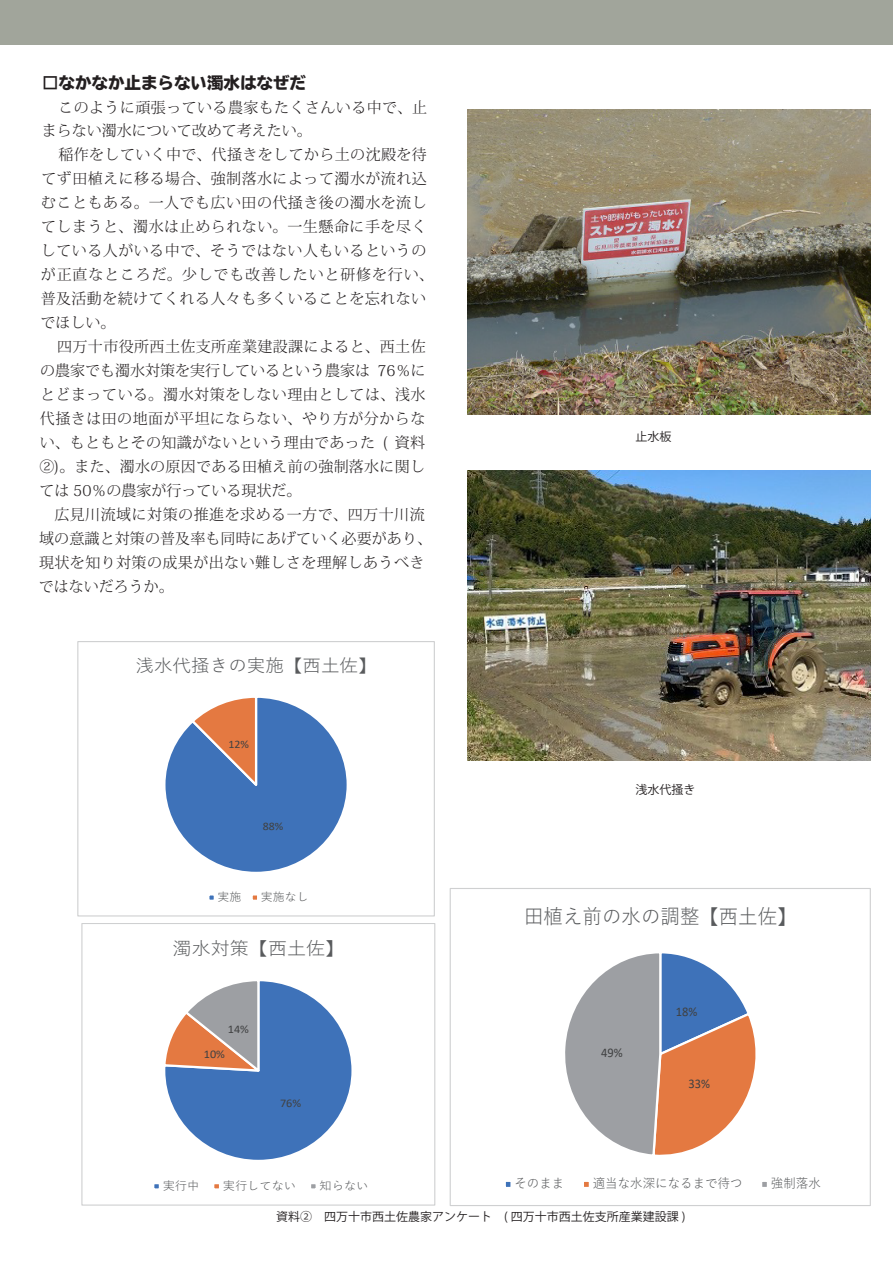
<style>
.page{position:relative;width:893px;height:1263px;background:#fff}
.page>*{position:absolute;margin:0;border:0;box-sizing:border-box;transform-origin:0 0}
.t1{font:20.55px "Yu Gothic";color:#595b5d;scale:.95 1}
.t2{font:18.3px "Yu Gothic";color:#595b5d;scale:1.04 1}
.t3{font:17.85px "Yu Gothic";color:#595b5d;scale:1.04 1}
.t4{font:800 16.5px "TBUD Go Std";color:#231f20}
.t5{font:300 15px/24px "Koz Min Pr 6 N";letter-spacing:.03em;color:#231f20}
.t6{font:13.2px "Yu Gothic";color:#595b5d;scale:.95 1}
.t7{font:13.2px "Calibri";color:#404142;scale:.95 1}
.t8{font:12px "Koz Go Pr 6 N";color:#231f20}
.t9{font:11.7px "Yu Gothic";color:#595b5d;scale:1.04 1}
.t10{font:11.7px "Calibri";color:#404142;scale:1.04 1}
.t11{font:11.4px "Calibri";color:#404142;scale:1.04 1}
.t12{font:11.4px "Yu Gothic";color:#595b5d;scale:1.04 1}
.s1{font-family:"MS Gothic"}
</style>
<div class="page">
<div style="left:0;top:0;width:893px;height:44px;background:#a1a59b"></div>
<img style="left:467px;top:471px;width:404px;height:289px">
<svg style="left:165px;top:697px;width:182px;height:175px"></svg>
<div style="left:207px;top:893px;width:9px;height:9px;background:#3e72b9;border:2px solid #fff"></div>
<svg style="left:252px;top:895px;width:5px;height:5px"></svg>
<div style="left:77px;top:641px;width:358px;height:275px;border:1px solid #cfd0d1"></div>
<svg style="left:565px;top:953px;width:191px;height:202px"></svg>
<div style="left:504px;top:1180px;width:9px;height:9px;background:#3e72b9;border:2px solid #fff"></div>
<div style="left:582px;top:1180px;width:9px;height:9px;background:#e47941;border:2px solid #fff"></div>
<div style="left:760px;top:1180px;width:9px;height:9px;background:#9d9fa3;border:2px solid #fff"></div>
<div style="left:450px;top:888px;width:421px;height:318px;border:1px solid #cfd0d1"></div>
<svg style="left:165px;top:981px;width:187px;height:179px"></svg>
<svg style="left:154px;top:1184px;width:5px;height:5px"></svg>
<svg style="left:214px;top:1184px;width:5px;height:5px"></svg>
<svg style="left:311px;top:1184px;width:5px;height:5px"></svg>
<div style="left:81px;top:923px;width:354px;height:282px;border:1px solid #cfd0d1"></div>
<img style="left:467px;top:110px;width:404px;height:305px">
<p class="t4" style="left:42px;top:74px;width:266px">□なかなか止まらない濁水はなぜだ</p>
<p class="t5" style="left:42px;top:96px;width:387px;line-height:23.2px;text-indent:17px">このように頑張っている農家もたくさんいる中で、止まらない濁水について改めて考えたい。</p>
<p class="t5" style="left:41px;top:143px;width:395px;text-indent:18px">稲作をしていく中で、代掻きをしてから土の沈殿を待てず田植えに移る場合、強制落水によって濁水が流れ込むこともある。一人でも広い田の代掻き後の濁水を流してしまうと、濁水は止められない。一生懸命に手を尽くしている人がいる中で、そうではない人もいるというのが正直なところだ。少しでも改善したいと研修を行い、普及活動を続けてくれる人々も多くいることを忘れないでほしい。</p>
<p class="t5" style="left:39px;top:335px;width:395px;text-indent:18px">四万十市役所西土佐支所産業建設課によると、西土佐の農家でも濁水対策を実行しているという農家は 76％にとどまっている。濁水対策をしない理由としては、浅水代掻きは田の地面が平坦にならない、やり方が分からない、もともとその知識がないという理由であった ( 資料<br>②)。また、濁水の原因である田植え前の強制落水に関しては 50％の農家が行っている現状だ。<br>　広見川流域に対策の推進を求める一方で、四万十川流域の意識と対策の普及率も同時にあげていく必要があり、現状を知り対策の成果が出ない難しさを理解しあうべきではないだろうか。</p>
<p class="t3" style="left:136px;top:649px;width:233px">浅水代掻きの実施<span class="s1">【</span>西土佐<span class="s1">】</span></p>
<p class="t11" style="left:229px;top:736px;width:21px">12%</p>
<p class="t11" style="left:263px;top:818px;width:21px">88%</p>
<p class="t12" style="left:218px;top:886px;width:24px">実施</p>
<p class="t12" style="left:261px;top:886px;width:47px">実施なし</p>
<p class="t2" style="left:173px;top:931px;width:167px">濁水対策<span class="s1">【</span>西土佐<span class="s1">】</span></p>
<p class="t10" style="left:228px;top:1021px;width:22px">14%</p>
<p class="t10" style="left:204px;top:1046px;width:22px">10%</p>
<p class="t10" style="left:280px;top:1095px;width:22px">76%</p>
<p class="t9" style="left:163px;top:1174px;width:37px">実行中</p>
<p class="t9" style="left:223px;top:1174px;width:72px">実行してない</p>
<p class="t9" style="left:320px;top:1174px;width:49px">知らない</p>
<p class="t8" style="left:636px;top:430px;width:37px">止水板</p>
<p class="t8" style="left:636px;top:782px;width:61px">浅水代掻き</p>
<h1 class="t1" style="left:524px;top:897px;width:288px">田植え前の水の調整<span class="s1">【</span>西土佐<span class="s1">】</span></h1>
<p class="t7" style="left:601px;top:1043px;width:24px">49%</p>
<p class="t7" style="left:676px;top:1002px;width:24px">18%</p>
<p class="t7" style="left:689px;top:1074px;width:24px">33%</p>
<p class="t6" style="left:514px;top:1171px;width:54px">そのまま</p>
<p class="t6" style="left:593px;top:1171px;width:159px">適当な水深になるまで待つ</p>
<p class="t6" style="left:771px;top:1171px;width:54px">強制落水</p>
<p class="t8" style="left:276px;top:1209px;width:411px">資料②　四万十市西土佐農家アンケート　( 四万十市西土佐支所産業建設課 )</p>
</div>
